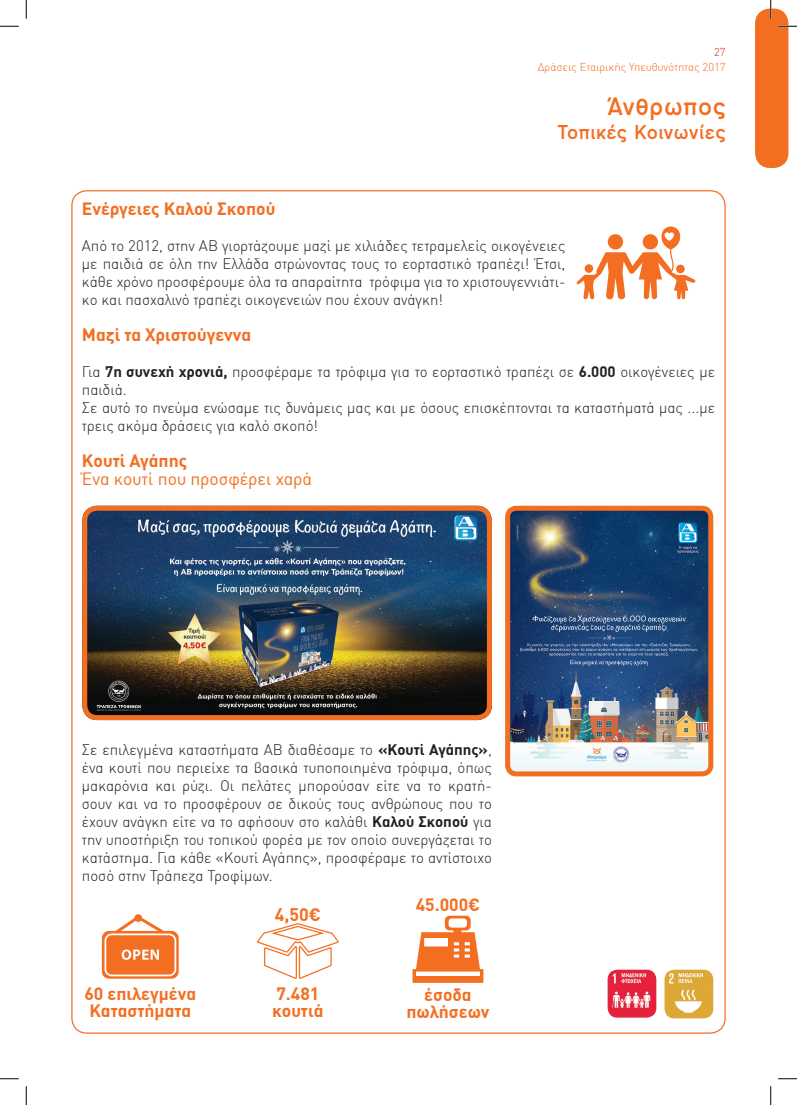
<style>
.page{position:relative;width:797px;height:1105px;background:#fff}
.page>*{position:absolute;margin:0;border:0;box-sizing:border-box;transform-origin:0 0}
.t1{font:500 25px "CF Dromon";letter-spacing:-.005em;color:#f36e21}
.t2{font:500 20px "CF Dromon";letter-spacing:-.005em;color:#f36e21}
.t3{font:700 17.88px "DIN Greek";color:#f36e21}
.t4{font:700 17.5px/17.5px "DIN Greek";color:#f36e21}
.t5{font:17.5px "DIN Greek";color:#f36e21}
.t6{font:300 15px/18px "DIN Greek";color:#231f20;text-align:justify}
.t7{font:300 11.25px "DIN Greek";color:#f36e21}
.t8{font:300 11.25px "DIN Greek";color:#d1232a}
.s1{font-weight:700}
</style>
<div class="page">
<div style="left:755px;top:9px;width:33px;height:159px;background:#f36e21;border-radius:15px"></div>
<svg style="left:576px;top:226px;width:119px;height:73px"></svg>
<img style="left:511px;top:506px;width:202px;height:270px">
<div style="left:505px;top:506px;width:208px;height:270px;border:5px solid #f36e21;border-radius:9px"></div>
<img style="left:88px;top:506px;width:398px;height:208px">
<div style="left:82px;top:506px;width:410px;height:214px;border:5px solid #f36e21;border-radius:12px"></div>
<svg style="left:102px;top:914px;width:77px;height:65px"></svg>
<svg style="left:412px;top:916px;width:71px;height:67px"></svg>
<svg style="left:257px;top:923px;width:82px;height:56px"></svg>
<img style="left:607px;top:970px;width:49px;height:48px">
<img style="left:664px;top:970px;width:49px;height:48px">
<svg style="left:0;top:25px;width:19px;height:2px"></svg>
<svg style="left:778px;top:25px;width:19px;height:2px"></svg>
<svg style="left:0;top:1078px;width:19px;height:1px"></svg>
<svg style="left:778px;top:1078px;width:19px;height:1px"></svg>
<svg style="left:25px;top:0;width:2px;height:19px"></svg>
<svg style="left:25px;top:1086px;width:2px;height:19px"></svg>
<svg style="left:770px;top:0;width:1px;height:19px"></svg>
<svg style="left:770px;top:1086px;width:1px;height:19px"></svg>
<p class="t8" style="left:714px;top:46px;width:13px">27</p>
<p class="t7" style="left:538px;top:61px;width:189px">Δράσεις Εταιρικής Yπευθυνότητας 2017</p>
<p class="t4" style="left:82px;top:200px;width:195px">Ενέργειες Καλού Σκοπού</p>
<h1 class="t1" style="left:606px;top:90px;width:120px">Άνθρωπος</h1>
<h2 class="t2" style="left:557px;top:119px;width:170px">Τοπικές Κοινωνίες</h2>
<p class="t6" style="left:82px;top:237px;width:485px">Από το 2012, στην ΑΒ γιορτάζουμε μαζί με χιλιάδες τετραμελείς οικογένειες με παιδιά σε όλη την Ελλάδα στρώνοντας τους το εορταστικό τραπέζι! Έτσι, κάθε χρόνο προσφέρουμε όλα τα απαραίτητα τρόφιμα για το χριστουγεννιάτι&shy;κο και πασχαλινό τραπέζι οικογενειών που έχουν ανάγκη!</p>
<p class="t4" style="left:82px;top:326px;width:171px">Μαζί τα Χριστούγεννα</p>
<p class="t6" style="left:82px;top:363px;width:634px;text-align:left">Για <span class="s1">7η συνεχή χρονιά,</span> προσφέραμε τα τρόφιμα για το εορταστικό τραπέζι σε <span class="s1">6.000</span> οικογένειες με παιδιά.<br>Σε αυτό το πνεύμα ενώσαμε τις δυνάμεις μας και με όσους επισκέπτονται τα καταστήματά μας ...με τρεις ακόμα δράσεις για καλό σκοπό!</p>
<p class="t4" style="left:82px;top:452px;width:107px">Κουτί Αγάπης</p>
<p class="t5" style="left:82px;top:469px;width:231px">Ένα κουτί που προσφέρει χαρά</p>
<p class="t6" style="left:82px;top:741px;width:411px">Σε επιλεγμένα καταστήματα ΑΒ διαθέσαμε το <span class="s1">«Κουτί Αγάπης»</span>, ένα κουτί που περιείχε τα βασικά τυποποιημένα τρόφιμα, όπως μακαρόνια και ρύζι. Οι πελάτες μπορούσαν είτε να το κρατή&shy;σουν και να το προσφέρουν σε δικούς τους ανθρώπους που το έχουν ανάγκη είτε να το αφήσουν στο καλάθι <span class="s1">Καλού Σκοπού</span> για την υποστήριξη του τοπικού φορέα με τον οποίο συνεργάζεται το κατάστημα. Για κάθε «Κουτί Αγάπης», προσφέραμε το αντίστοιχο ποσό στην Τράπεζα Τροφίμων.</p>
<p class="t4" style="left:84px;top:984px;width:113px">60 επιλεγμένα<br>Καταστήματα</p>
<p class="t3" style="left:275px;top:904px;width:48px">4,50€</p>
<p class="t4" style="left:272px;top:984px;width:53px">7.481 κουτιά</p>
<p class="t4" style="left:416px;top:895px;width:66px">45.000€</p>
<p class="t4" style="left:406px;top:986px;width:85px;text-align:center">έσοδα πωλήσεων</p>
</div>
